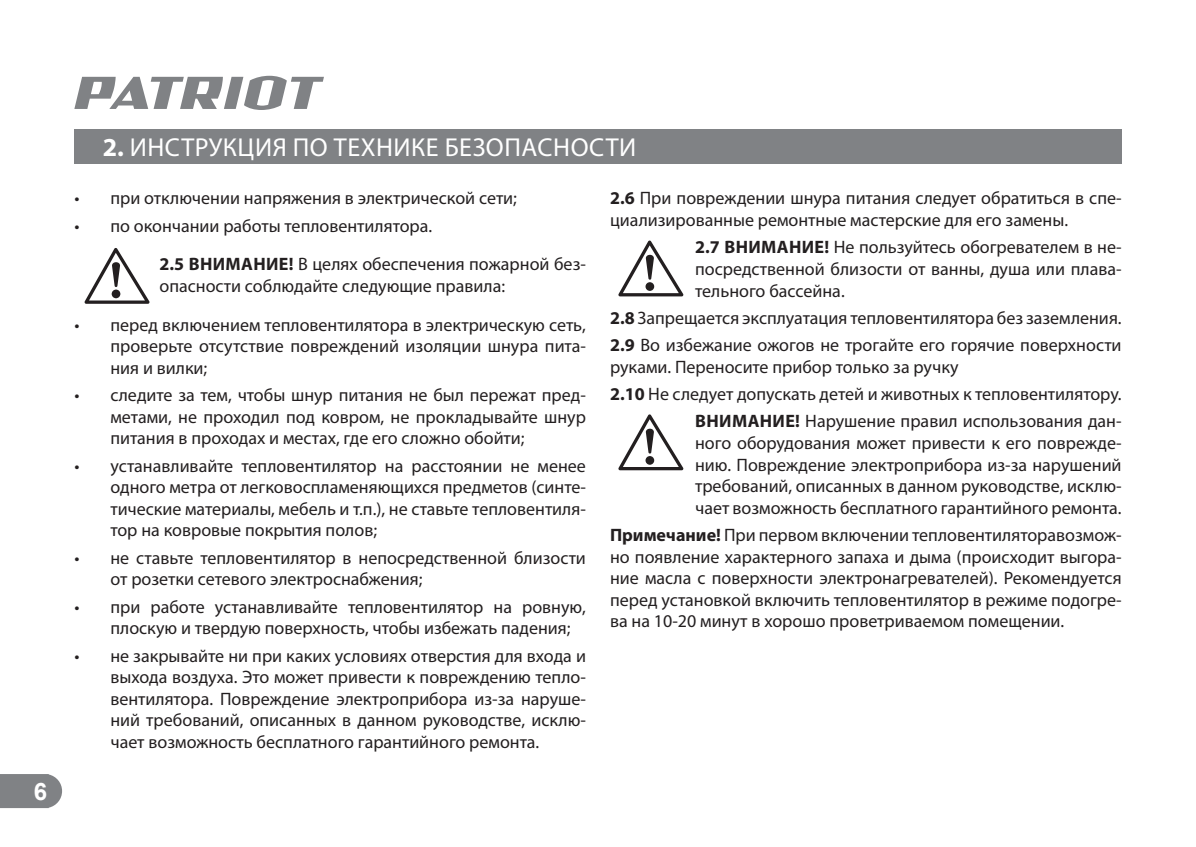
<style>
.page{position:relative;width:1196px;height:847px;background:#fff}
.page>*{position:absolute;margin:0;border:0;box-sizing:border-box;transform-origin:0 0}
.t1{font:26px "Myriad Pro";letter-spacing:.02em;color:#fff}
.t2{font:700 24px "Arial";color:#fff}
.t3{font:18px/21.6px "Myriad Pro";color:#231f20;text-align:justify}
.t4{font:700 18px "Myriad Pro";color:#231f20}
.s1{font-weight:700}
</style>
<div class="page">
<div style="left:0;top:774px;width:62px;height:34px;background:#808285"></div>
<svg style="left:74px;top:76px;width:250px;height:34px"></svg>
<div style="left:74px;top:130px;width:1047px;height:34px;background:#808285"></div>
<svg style="left:84px;top:248px;width:66px;height:56px"></svg>
<svg style="left:618px;top:240px;width:65px;height:56px"></svg>
<svg style="left:618px;top:414px;width:65px;height:56px"></svg>
<h2 class="t2" style="left:34px;top:775px;width:15px">6</h2>
<h1 class="t1" style="left:103px;top:132px;width:44px"><span class="s1">2.</span> ИНС</h1>
<h1 class="t1" style="left:181px;top:132px;width:211px">ТРУКЦИЯ ПО ТЕХНИКЕ</h1>
<h1 class="t1" style="left:444px;top:132px;width:16px">БЕЗО</h1>
<h1 class="t1" style="left:504px;top:132px;width:35px">ПАСНОС</h1>
<h1 class="t1" style="left:605px;top:132px;width:28px">ТИ</h1>
<p class="t3" style="left:74px;top:187px;width:444px">• при отключении напряжения в электрической сети;</p>
<p class="t3" style="left:74px;top:214px;width:359px">• по окончании работы тепловентилятора.</p>
<p class="t4" style="left:159px;top:252px;width:54px">2.5 Внимание</p>
<p class="t3" style="left:610px;top:187px;width:513px"><span class="s1">2.6</span> При повреждении шнура питания следует обратиться в спе&shy;циализированные ремонтные мастерские для его замены.</p>
<p class="t4" style="left:695px;top:235px;width:54px">2.7 Внимание</p>
<p class="t3" style="left:695px;top:236px;width:428px;text-indent:129px"><span class="s1">!</span> Не пользуйтесь обогревателем в не&shy;посредственной близости от ванны, душа или плава&shy;тельного бассейна.</p>
<p class="t3" style="left:610px;top:304px;width:513px;line-height:27.2px"><span class="s1">2.8</span> Запрещается эксплуатация тепловентилятора без заземления.<br><span class="s1">2.9</span> Во избежание ожогов не трогайте его горячие поверхности</p>
<p class="t3" style="left:610px;top:355px;width:350px">руками. Переносите прибор только за ручку</p>
<p class="t3" style="left:610px;top:383px;width:513px"><span class="s1">2.10</span> Не следует допускать детей и животных к тепловентилятору.</p>
<p class="t4" style="left:695px;top:409px;width:25px">Внимание</p>
<p class="t3" style="left:159px;top:253px;width:428px;text-indent:129px"><span class="s1">!</span> В целях обеспечения пожарной без&shy;опасности соблюдайте следующие правила:</p>
<p class="t3" style="left:110px;top:313px;width:477px;text-indent:-36px">• перед включением тепловентилятора в электрическую сеть, проверьте отсутствие повреждений изоляции шнура пита&shy;ния и вилки;</p>
<p class="t3" style="left:110px;top:384px;width:477px;text-indent:-36px">• следите за тем, чтобы шнур питания не был пережат пред&shy;метами, не проходил под ковром, не прокладывайте шнур питания в проходах и местах, где его сложно обойти;</p>
<p class="t3" style="left:110px;top:454px;width:477px;text-indent:-36px">• устанавливайте тепловентилятор на расстоянии не менее одного метра от легковоспламеняющихся предметов (синте&shy;тические материалы, мебель и т.п.), не ставьте тепловентиля&shy;тор на ковровые покрытия полов;</p>
<p class="t3" style="left:110px;top:546px;width:477px;text-indent:-36px">• не ставьте тепловентилятор в непосредственной близости от розетки сетевого электроснабжения;</p>
<p class="t3" style="left:110px;top:595px;width:477px;text-indent:-36px">• при работе устанавливайте тепловентилятор на ровную, плоскую и твердую поверхность, чтобы избежать падения;</p>
<p class="t3" style="left:110px;top:644px;width:477px;text-indent:-36px">• не закрывайте ни при каких условиях отверстия для входа и выхода воздуха. Это может привести к повреждению тепло&shy;вентилятора. Повреждение электроприбора из-за наруше&shy;ний требований, описанных в данном руководстве, исклю&shy;чает возможность бесплатного гарантийного ремонта.</p>
<p class="t3" style="left:695px;top:410px;width:428px;text-indent:100px"><span class="s1">!</span> Нарушение правил использования дан&shy;ного оборудования может привести к его поврежде&shy;нию. Повреждение электроприбора из-за нарушений требований, описанных в данном руководстве, исклю&shy;чает возможность бесплатного гарантийного ремонта.</p>
<p class="t3" style="left:610px;top:524px;width:513px"><span class="s1">Примечание!</span> При первом включении тепловентиляторавозмож&shy;но появление характерного запаха и дыма (происходит выгора&shy;ние масла с поверхности электронагревателей). Рекомендуется перед установкой включить тепловентилятор в режиме подогре&shy;ва на 10-20 минут в хорошо проветриваемом помещении.</p>
</div>
